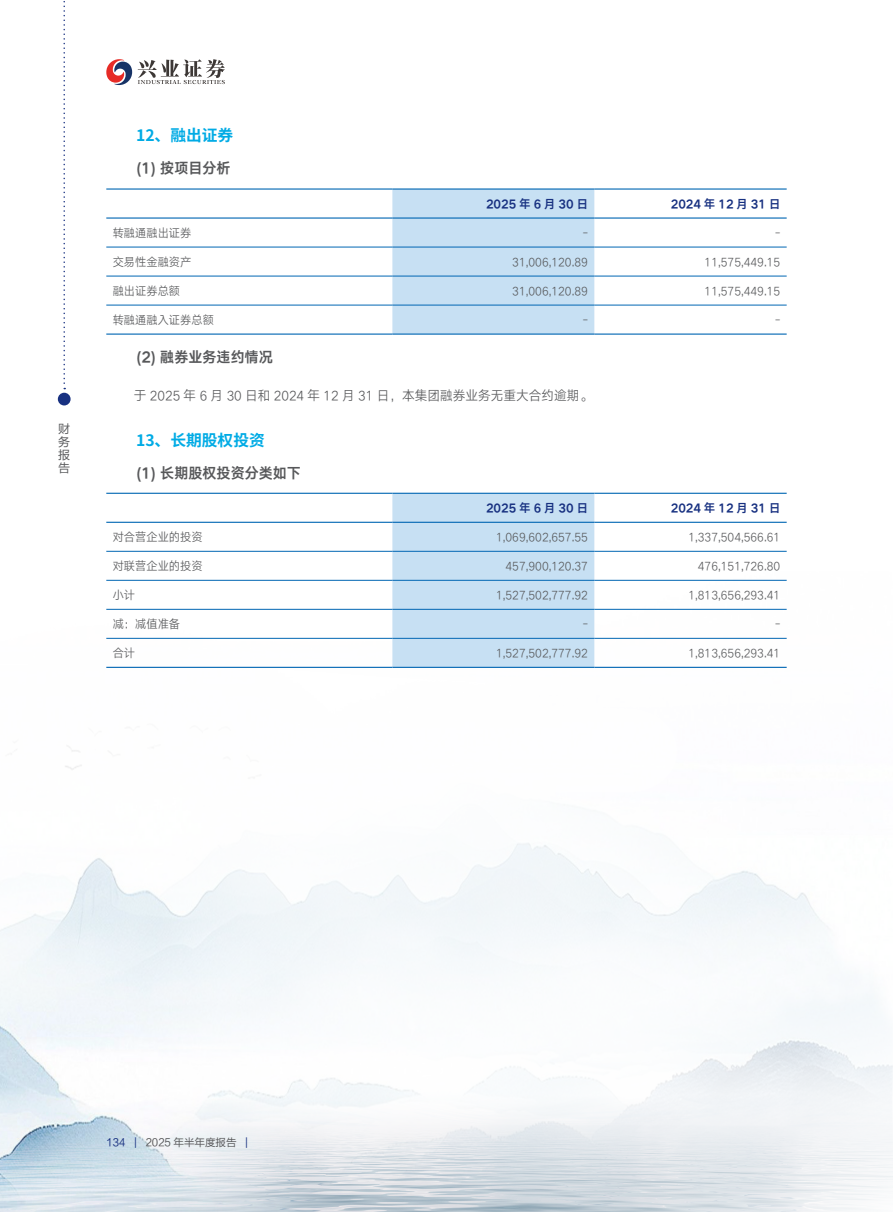
<style>
.page{position:relative;width:893px;height:1212px;background:#fff}
.page>*{position:absolute;margin:0;border:0;box-sizing:border-box;transform-origin:0 0}
.三级标题_1{font:700 15.75px "Source Han Sans CN";color:#00abe5}
.三级标题__1{font:15px "HY Qi Hei X1 GEW";color:#57585a}
.正文{font:13.5px "HY Qi Hei X1 DEW";color:#57585a}
.表文字右{font:12px "HY Qi Hei X1 DEW";color:#57585a}
.表文字左{font:12px "HY Qi Hei X1 DEW";color:#57585a}
.表头-右{font:12px "HY Qi Hei X1 GEW";color:#183181}
.表头-右-2{font:12px "HY Qi Hei X1 GEW";letter-spacing:.25em;color:#183181}
.t1{font:12px/12.9px "FZLTHJW GB1 0";color:#57585a;text-align:justify}
.t2{font:10.5px "FZLTHJW GB1 0";color:#57585a}
.s1{color:#183181}
</style>
<div class="page">
<img style="left:0;top:69px;width:893px;height:1143px">
<svg style="left:63px;top:1px;width:2px;height:388px"></svg>
<div style="left:58px;top:393px;width:13px;height:12px;background:#183181;border-radius:50%"></div>
<svg style="left:106px;top:59px;width:26px;height:26px"></svg>
<svg style="left:138px;top:59px;width:87px;height:25px"></svg>
<div style="left:392px;top:190px;width:202px;height:143px;background:#c7e0f3"></div>
<hr style="left:106px;top:188px;width:286px;height:2px;background:#0166b3">
<hr style="left:392px;top:188px;width:202px;height:2px;background:#0166b3">
<hr style="left:594px;top:188px;width:193px;height:2px;background:#0166b3">
<hr style="left:106px;top:217px;width:286px;height:2px;background:#0166b3">
<hr style="left:392px;top:217px;width:202px;height:2px;background:#0166b3">
<hr style="left:594px;top:217px;width:193px;height:2px;background:#0166b3">
<hr style="left:106px;top:247px;width:286px;height:1px;background:#0166b3">
<hr style="left:392px;top:247px;width:202px;height:1px;background:#0166b3">
<hr style="left:594px;top:247px;width:193px;height:1px;background:#0166b3">
<hr style="left:106px;top:276px;width:286px;height:1px;background:#0166b3">
<hr style="left:392px;top:276px;width:202px;height:1px;background:#0166b3">
<hr style="left:594px;top:276px;width:193px;height:1px;background:#0166b3">
<hr style="left:106px;top:305px;width:286px;height:1px;background:#0166b3">
<hr style="left:392px;top:305px;width:202px;height:1px;background:#0166b3">
<hr style="left:594px;top:305px;width:193px;height:1px;background:#0166b3">
<hr style="left:106px;top:333px;width:286px;height:2px;background:#0166b3">
<hr style="left:392px;top:333px;width:202px;height:2px;background:#0166b3">
<hr style="left:594px;top:333px;width:193px;height:2px;background:#0166b3">
<div style="left:392px;top:494px;width:202px;height:173px;background:#c7e0f3"></div>
<hr style="left:106px;top:493px;width:286px;height:1px;background:#0166b3">
<hr style="left:392px;top:493px;width:202px;height:1px;background:#0166b3">
<hr style="left:594px;top:493px;width:193px;height:1px;background:#0166b3">
<hr style="left:106px;top:522px;width:286px;height:1px;background:#0166b3">
<hr style="left:392px;top:522px;width:202px;height:1px;background:#0166b3">
<hr style="left:594px;top:522px;width:193px;height:1px;background:#0166b3">
<hr style="left:106px;top:551px;width:286px;height:1px;background:#0166b3">
<hr style="left:392px;top:551px;width:202px;height:1px;background:#0166b3">
<hr style="left:594px;top:551px;width:193px;height:1px;background:#0166b3">
<hr style="left:106px;top:580px;width:286px;height:1px;background:#0166b3">
<hr style="left:392px;top:580px;width:202px;height:1px;background:#0166b3">
<hr style="left:594px;top:580px;width:193px;height:1px;background:#0166b3">
<hr style="left:106px;top:609px;width:286px;height:1px;background:#0166b3">
<hr style="left:392px;top:609px;width:202px;height:1px;background:#0166b3">
<hr style="left:594px;top:609px;width:193px;height:1px;background:#0166b3">
<hr style="left:106px;top:638px;width:286px;height:1px;background:#0166b3">
<hr style="left:392px;top:638px;width:202px;height:1px;background:#0166b3">
<hr style="left:594px;top:638px;width:193px;height:1px;background:#0166b3">
<hr style="left:106px;top:667px;width:286px;height:1px;background:#0166b3">
<hr style="left:392px;top:667px;width:202px;height:1px;background:#0166b3">
<hr style="left:594px;top:667px;width:193px;height:1px;background:#0166b3">
<p class="t1" style="left:58px;top:423px;width:13px">财务报告</p>
<p class="三级标题_1" style="left:136px;top:127px;width:99px">12、融出证券</p>
<p class="三级标题__1" style="left:136px;top:158px;width:96px">(1) 按项目分析</p>
<p class="表头-右-2" style="left:486px;top:195px;width:103px">2025年6月30日</p>
<p class="表头-右" style="left:671px;top:195px;width:111px">2024 年 12 月 31 日</p>
<p class="表文字左" style="left:113px;top:225px;width:80px">转融通融出证券</p>
<p class="表文字右" style="left:583px;top:225px;width:7px">-</p>
<p class="表文字右" style="left:775px;top:225px;width:7px">-</p>
<p class="表文字左" style="left:113px;top:254px;width:80px">交易性金融资产</p>
<p class="表文字右" style="left:512px;top:254px;width:77px">31,006,120.89</p>
<p class="表文字右" style="left:705px;top:254px;width:77px">11,575,449.15</p>
<p class="表文字左" style="left:113px;top:283px;width:69px">融出证券总额</p>
<p class="表文字右" style="left:512px;top:283px;width:77px">31,006,120.89</p>
<p class="表文字右" style="left:705px;top:283px;width:77px">11,575,449.15</p>
<p class="表文字左" style="left:113px;top:312px;width:103px">转融通融入证券总额</p>
<p class="表文字右" style="left:583px;top:312px;width:7px">-</p>
<p class="表文字右" style="left:775px;top:312px;width:7px">-</p>
<p class="三级标题__1" style="left:136px;top:346px;width:138px">(2) 融券业务违约情况</p>
<p class="正文" style="left:134px;top:386px;width:460px">于 2025 年 6 月 30 日和 2024 年 12 月 31 日，本集团融券业务无重大合约逾期。</p>
<p class="三级标题_1" style="left:136px;top:431px;width:130px">13、长期股权投资</p>
<p class="三级标题__1" style="left:136px;top:462px;width:166px">(1) 长期股权投资分类如下</p>
<p class="表头-右-2" style="left:486px;top:499px;width:103px">2025年6月30日</p>
<p class="表头-右" style="left:671px;top:499px;width:111px">2024 年 12 月 31 日</p>
<p class="表文字左" style="left:113px;top:529px;width:92px">对合营企业的投资</p>
<p class="表文字右" style="left:496px;top:529px;width:93px">1,069,602,657.55</p>
<p class="表文字右" style="left:688px;top:529px;width:93px">1,337,504,566.61</p>
<p class="表文字左" style="left:113px;top:558px;width:92px">对联营企业的投资</p>
<p class="表文字右" style="left:506px;top:558px;width:84px">457,900,120.37</p>
<p class="表文字右" style="left:698px;top:558px;width:84px">476,151,726.80</p>
<p class="表文字左" style="left:113px;top:587px;width:24px">小计</p>
<p class="表文字右" style="left:496px;top:587px;width:93px">1,527,502,777.92</p>
<p class="表文字右" style="left:688px;top:587px;width:93px">1,813,656,293.41</p>
<p class="表文字左" style="left:113px;top:616px;width:69px">减：减值准备</p>
<p class="表文字右" style="left:583px;top:616px;width:7px">-</p>
<p class="表文字右" style="left:775px;top:616px;width:7px">-</p>
<p class="表文字左" style="left:113px;top:645px;width:24px">合计</p>
<p class="表文字右" style="left:496px;top:645px;width:93px">1,527,502,777.92</p>
<p class="表文字右" style="left:688px;top:645px;width:93px">1,813,656,293.41</p>
<p class="t2" style="left:106px;top:1136px;width:143px"><span class="s1">134 |</span> 2025 年半年度报告 <span class="s1">|</span></p>
</div>
